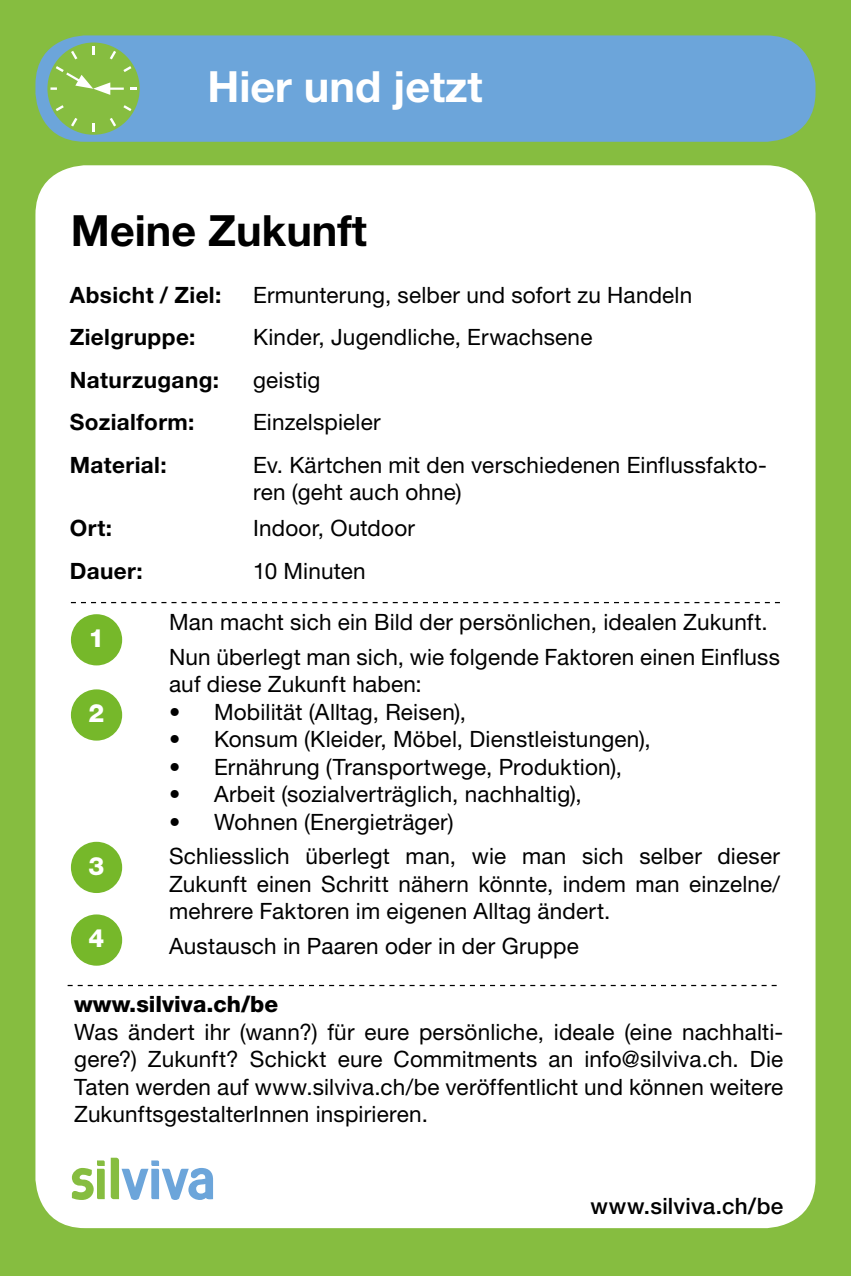
<style>
.page{position:relative;width:851px;height:1276px;background:#fff}
.page>*{position:absolute;margin:0;border:0;box-sizing:border-box;transform-origin:0 0}
.t1{font:700 43px "Helvetica Neue LT Std";color:#fff}
.t2{font:700 43px "Helvetica Neue LT Std";color:#000}
.t3{font:800 25.25px "Helvetica Neue LT Std";color:#fff}
.t4{font:22.5px/27.5px "Helvetica Neue LT Std";letter-spacing:.01em;color:#000}
.t5{font:700 22.5px "Helvetica Neue LT Std";letter-spacing:.02em;color:#000}
.t6{font:800 22.5px "Helvetica Neue LT Std";color:#000}
.t7{font:500 22.5px "Helvetica Neue LT Std";letter-spacing:.01em;color:#000}
</style>
<div class="page">
<div style="left:0;top:0;width:850px;height:1276px;background:#86bd40"></div>
<div style="left:35px;top:165px;width:780px;height:1063px;background:#fff;border-radius:50px"></div>
<svg style="left:72px;top:1157px;width:141px;height:43px"></svg>
<div style="left:35px;top:35px;width:780px;height:107px;background:#6ca5da;border-radius:50px"></div>
<svg style="left:68px;top:985px;width:708px;height:1px"></svg>
<div style="left:71px;top:914px;width:51px;height:51px;background:#76b82a;border-radius:50%"></div>
<div style="left:71px;top:842px;width:51px;height:51px;background:#76b82a;border-radius:50%"></div>
<div style="left:71px;top:689px;width:51px;height:51px;background:#76b82a;border-radius:50%"></div>
<div style="left:71px;top:614px;width:51px;height:51px;background:#76b82a;border-radius:50%"></div>
<svg style="left:71px;top:602px;width:709px;height:1px"></svg>
<div style="left:47px;top:43px;width:93px;height:92px;background:#86bd40;border-radius:50%"></div>
<svg style="left:50px;top:87px;width:7px;height:3px"></svg>
<svg style="left:92px;top:46px;width:3px;height:9px"></svg>
<svg style="left:92px;top:123px;width:3px;height:9px"></svg>
<svg style="left:71px;top:118px;width:6px;height:8px"></svg>
<svg style="left:71px;top:51px;width:6px;height:8px"></svg>
<svg style="left:110px;top:118px;width:6px;height:8px"></svg>
<svg style="left:110px;top:51px;width:6px;height:8px"></svg>
<svg style="left:123px;top:66px;width:8px;height:6px"></svg>
<svg style="left:56px;top:105px;width:8px;height:6px"></svg>
<svg style="left:123px;top:105px;width:8px;height:6px"></svg>
<svg style="left:56px;top:66px;width:8px;height:6px"></svg>
<svg style="left:130px;top:87px;width:7px;height:3px"></svg>
<svg style="left:66px;top:70px;width:58px;height:25px"></svg>
<h1 class="t1" style="left:207px;top:60px;width:277px">Hier und jetzt</h1>
<h1 class="t2" style="left:71px;top:204px;width:297px">Meine Zukunft</h1>
<p class="t5" style="left:70px;top:281px;width:153px">Absicht / Ziel:</p>
<p class="t4" style="left:253px;top:280px;width:440px">Ermunterung, selber und sofort zu Handeln</p>
<p class="t5" style="left:70px;top:323px;width:127px">Zielgruppe:</p>
<p class="t4" style="left:253px;top:323px;width:341px">Kinder, Jugendliche, Erwachsene</p>
<p class="t5" style="left:70px;top:366px;width:151px">Naturzugang:</p>
<p class="t4" style="left:253px;top:365px;width:69px">geistig</p>
<p class="t5" style="left:70px;top:408px;width:126px">Sozialform:</p>
<p class="t4" style="left:253px;top:408px;width:129px">Einzelspieler</p>
<p class="t5" style="left:70px;top:451px;width:98px">Material:</p>
<p class="t4" style="left:253px;top:450px;width:515px">Ev. Kärtchen mit den verschiedenen Einflussfakto&shy;ren (geht auch ohne)</p>
<p class="t5" style="left:70px;top:514px;width:44px">Ort:</p>
<p class="t4" style="left:253px;top:514px;width:163px">Indoor, Outdoor</p>
<p class="t5" style="left:70px;top:557px;width:74px">Dauer:</p>
<p class="t4" style="left:253px;top:557px;width:114px">10 Minuten</p>
<p class="t4" style="left:169px;top:604px;width:612px;line-height:34.5px">Man macht sich ein Bild der persönlichen, idealen Zukunft.<br>Nun überlegt man sich, wie folgende Faktoren einen Einfluss</p>
<p class="t4" style="left:169px;top:670px;width:254px">auf diese Zukunft haben:</p>
<p class="t4" style="left:169px;top:697px;width:298px">• Mobilität (Alltag, Reisen),</p>
<p class="t4" style="left:169px;top:725px;width:483px">• Konsum (Kleider, Möbel, Dienstleistungen),</p>
<p class="t4" style="left:169px;top:752px;width:454px">• Ernährung (Transportwege, Produktion),</p>
<p class="t4" style="left:169px;top:780px;width:414px">• Arbeit (sozialverträglich, nachhaltig),</p>
<p class="t4" style="left:169px;top:804px;width:612px;line-height:34.5px">• Wohnen (Energieträger)<br>Schliesslich überlegt man, wie man sich selber dieser</p>
<p class="t4" style="left:169px;top:869px;width:612px">Zukunft einen Schritt nähern könnte, indem man einzelne/ mehrere Faktoren im eigenen Alltag ändert.</p>
<p class="t4" style="left:169px;top:931px;width:411px">Austausch in Paaren oder in der Gruppe</p>
<p class="t3" style="left:88px;top:623px;width:17px">1</p>
<p class="t3" style="left:88px;top:698px;width:17px">2</p>
<p class="t3" style="left:88px;top:851px;width:17px">3</p>
<p class="t3" style="left:88px;top:923px;width:17px">4</p>
<p class="t6" style="left:74px;top:990px;width:205px">www.silviva.ch/be</p>
<p class="t4" style="left:74px;top:1017px;width:710px;text-align:justify">Was ändert ihr (wann?) für eure persönliche, ideale (eine nachhalti&shy;gere?) Zukunft? Schickt eure Commitments an info@silviva.ch. Die Taten werden auf www.silviva.ch/be veröffentlicht und können weitere ZukunftsgestalterInnen inspirieren.</p>
<p class="t7" style="left:590px;top:1192px;width:194px">www.silviva.ch/be</p>
</div>
